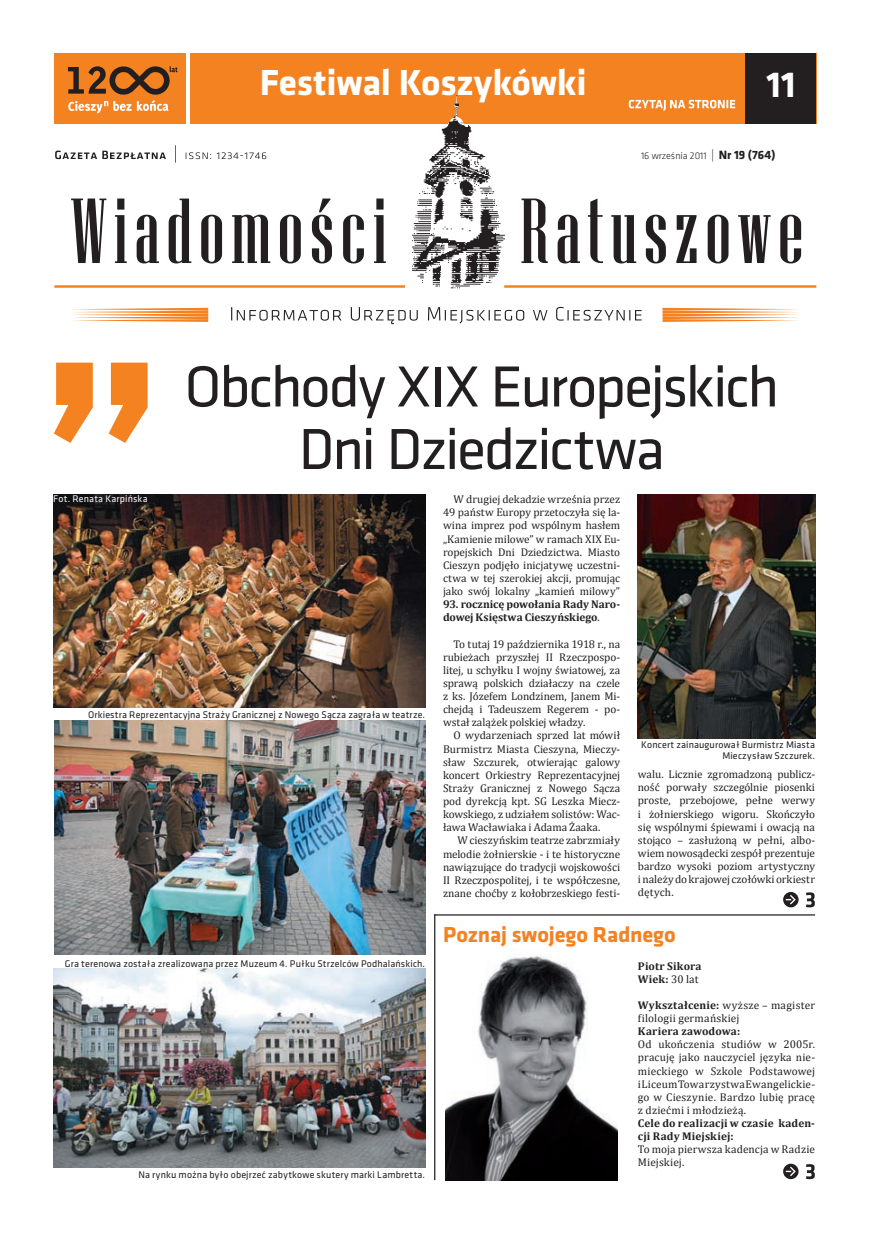
<style>
.page{position:relative;width:886px;height:1251px;background:#fff}
.page>*{position:absolute;margin:0;border:0;box-sizing:border-box;transform-origin:0 0}
.t1{font:60px/62.5px "Klavika";letter-spacing:-.04em;color:#231f20;text-align:center}
.t2{font:700 37.5px "Klavika";letter-spacing:-.005em;color:#fff}
.t3{font:700 22.5px "Klavika";letter-spacing:-.005em;color:#f58220}
.t4{font:11.25px/13.1px "Cambria";color:#231f20;text-align:justify}
.t5{font:700 11.25px/13.1px "Cambria";letter-spacing:.005em;color:#231f20}
.t6{font:11.25px/13.1px "Cambria";letter-spacing:.02em;color:#231f20}
.t7{font:10px/11.2px "Klavika";letter-spacing:.015em;color:#231f20;text-align:right}
.t8{font:300 10px "Klavika";color:#231f20}
.t9{font:10px "Klavika";letter-spacing:.015em;color:#fff}
.s1{font-size:12.5px}
.s2{font-weight:700;font-size:12.5px}
.s3{font-weight:400}
.s4{font-weight:700}
</style>
<div class="page">
<div style="left:54px;top:53px;width:132px;height:71px;background:#f58220"></div>
<svg style="left:68px;top:66px;width:110px;height:47px"></svg>
<div style="left:190px;top:53px;width:626px;height:71px;background:#f58220"></div>
<hr style="left:54px;top:285px;width:351px;height:3px;background:#f58220">
<hr style="left:504px;top:285px;width:312px;height:3px;background:#f58220">
<svg style="left:231px;top:307px;width:411px;height:17px"></svg>
<svg style="left:521px;top:199px;width:280px;height:64px"></svg>
<svg style="left:71px;top:199px;width:315px;height:64px"></svg>
<svg style="left:72px;top:308px;width:136px;height:14px"></svg>
<svg style="left:662px;top:308px;width:136px;height:14px"></svg>
<svg style="left:55px;top:145px;width:121px;height:18px"></svg>
<svg style="left:186px;top:152px;width:80px;height:7px"></svg>
<img style="left:403px;top:91px;width:101px;height:198px">
<div style="left:745px;top:53px;width:71px;height:71px;background:#231f20"></div>
<svg style="left:629px;top:100px;width:106px;height:11px"></svg>
<svg style="left:54px;top:363px;width:94px;height:80px"></svg>
<img style="left:638px;top:494px;width:177px;height:244px">
<img style="left:53px;top:969px;width:372px;height:199px">
<img style="left:53px;top:494px;width:372px;height:214px">
<img style="left:54px;top:721px;width:371px;height:233px">
<img style="left:445px;top:954px;width:173px;height:226px">
<hr style="left:434px;top:914px;width:1px;height:266px;background:#231f20">
<hr style="left:434px;top:914px;width:381px;height:1px;background:#231f20">
<svg style="left:783px;top:892px;width:32px;height:15px"></svg>
<svg style="left:783px;top:1164px;width:32px;height:15px"></svg>
<h2 class="t2" style="left:260px;top:56px;width:328px">Festiwal Koszykówki</h2>
<h2 class="t2" style="left:766px;top:57px;width:31px">11</h2>
<p class="t8" style="left:641px;top:149px;width:136px">16 września 2011 <span class="s1">|</span> <span class="s2">Nr 19 (764)</span></p>
<h1 class="t1" style="left:184px;top:353px;width:596px">Obchody XIX Europejskich<br>Dni Dziedzictwa</h1>
<p class="t9" style="left:53px;top:492px;width:96px">Fot. Renata Karpińska</p>
<p class="t7" style="left:88px;top:708px;width:339px">Orkiestra Reprezentacyjna Straży Granicznej z Nowego Sącza zagrała w teatrze.</p>
<p class="t7" style="left:65px;top:957px;width:362px">Gra terenowa została zrealizowana przez Muzeum 4. Pułku Strzelców Podhalańskich.</p>
<p class="t7" style="left:138px;top:1168px;width:288px">Na rynku można było obejrzeć zabytkowe skutery marki Lambretta.</p>
<p class="t4" style="left:443px;top:493px;width:179px;text-indent:11px">W drugiej dekadzie września przez 49 państw Europy przetoczyła się la&shy;wina imprez pod wspólnym hasłem „Kamienie milowe” w ramach XIX Eu&shy;ropejskich Dni Dziedzictwa. Miasto Cieszyn podjęło inicjatywę uczestni&shy;ctwa w tej szerokiej akcji, promując jako swój lokalny „kamień milowy”</p>
<p class="t5" style="left:443px;top:597px;width:179px">93. rocznicę powołania Rady Naro&shy;dowej Księstwa Cieszyńskiego<span class="s3">.</span></p>
<p class="t4" style="left:443px;top:637px;width:179px;text-indent:11px">To tutaj 19 października 1918 r., na rubieżach przyszłej II Rzeczpospo&shy;litej, u schyłku I wojny światowej, za sprawą polskich działaczy na czele z ks. Józefem Londzinem, Janem Mi&shy;chejdą i Tadeuszem Regerem - po&shy;wstał zalążek polskiej władzy.</p>
<p class="t4" style="left:443px;top:729px;width:179px;text-indent:11px">O wydarzeniach sprzed lat mówił Burmistrz Miasta Cieszyna, Mieczy&shy;sław Szczurek, otwierając galowy koncert Orkiestry Reprezentacyjnej Straży Granicznej z Nowego Sącza pod dyrekcją kpt. SG Leszka Miecz&shy;kowskiego, z udziałem solistów: Wac&shy;ława Wacławiaka i Adama Żaaka.</p>
<p class="t4" style="left:443px;top:834px;width:179px;text-indent:14px">W cieszyńskim teatrze zabrzmiały melodie żołnierskie - i te historyczne nawiązujące do tradycji wojskowości II Rzeczpospolitej, i te współczesne, znane choćby z kołobrzeskiego festi-</p>
<p class="t7" style="left:641px;top:739px;width:175px">Koncert zainaugurował Burmistrz Miasta<br>Mieczysław Szczurek.</p>
<p class="t4" style="left:638px;top:768px;width:179px">walu. Licznie zgromadzoną publicz&shy;ność porwały szczególnie piosenki proste, przebojowe, pełne werwy i żołnierskiego wigoru. Skończyło się wspólnymi śpiewami i owacją na stojąco – zasłużoną w pełni, albo&shy;wiem nowosądecki zespół prezentuje bardzo wysoki poziom artystyczny i należy do krajowej czołówki orkiestr dętych.</p>
<h3 class="t3" style="left:443px;top:918px;width:234px">Poznaj swojego Radnego</h3>
<p class="t5" style="left:638px;top:959px;width:65px">Piotr Sikora<br>Wiek: <span class="s3">30 lat</span></p>
<p class="t6" style="left:638px;top:998px;width:179px"><span class="s4">Wykształcenie:</span> wyższe – magister filologii germańskiej</p>
<p class="t5" style="left:638px;top:1024px;width:104px">Kariera zawodowa:</p>
<p class="t4" style="left:638px;top:1038px;width:179px">Od ukończenia studiów w 2005r. pracuję jako nauczyciel języka nie&shy;mieckiego w Szkole Podstawowej i Liceum Towarzystwa Ewangelickie&shy;go w Cieszynie. Bardzo lubię pracę z dziećmi i młodzieżą.</p>
<p class="t5" style="left:638px;top:1116px;width:179px">Cele do realizacji w czasie kaden&shy;cji Rady Miejskiej:</p>
<p class="t4" style="left:638px;top:1143px;width:179px">To moja pierwsza kadencja w Radzie<br>Miejskiej.</p>
</div>
